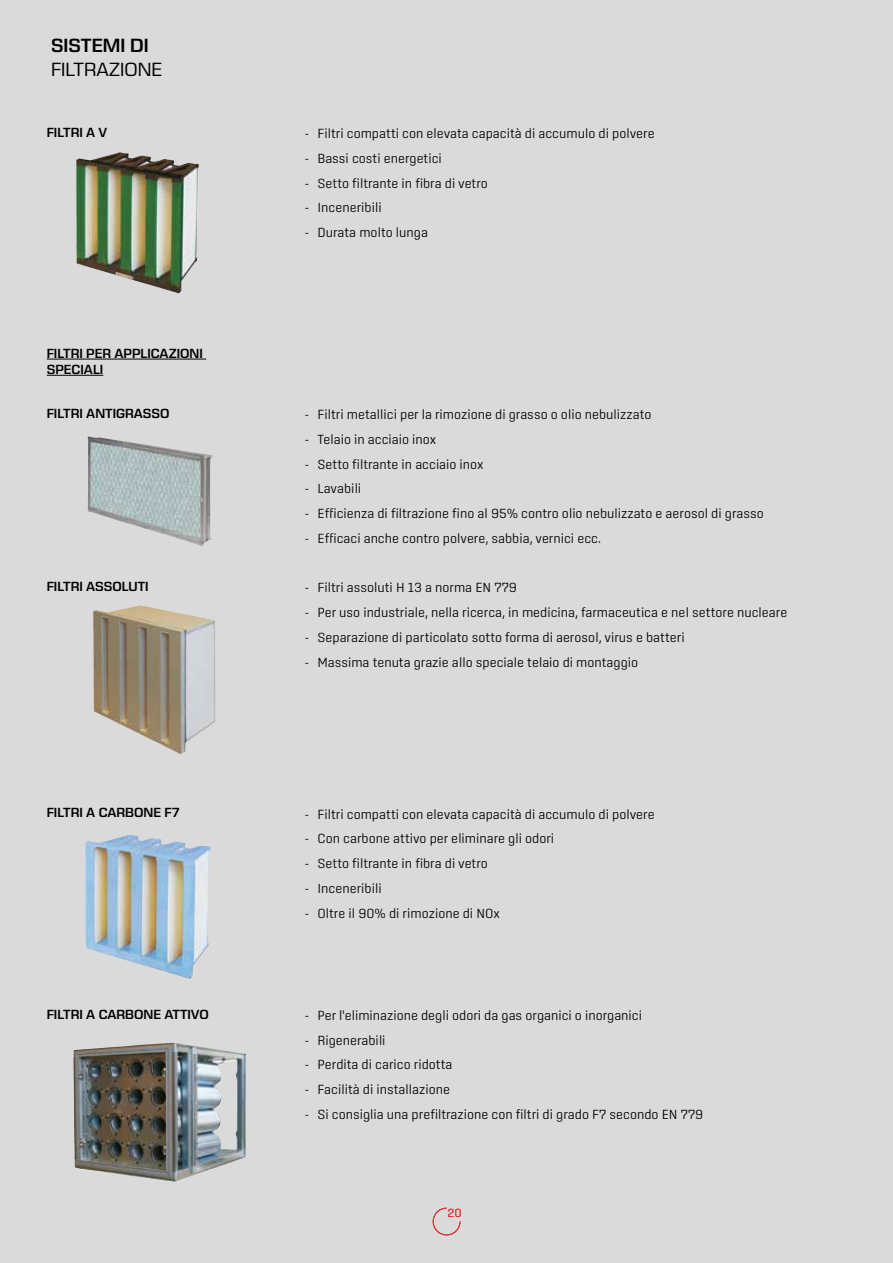
<style>
.page{position:relative;width:893px;height:1263px;background:#fff}
.page>*{position:absolute;margin:0;border:0;box-sizing:border-box;transform-origin:0 0}
.t1{font:19.5px "Eurostile Next LT Pro";color:#000}
.t2{font:600 19.5px "Eurostile Next LT Pro";color:#000}
.t3{font:300 13.5px "Center";color:#000}
.t4{font:600 13.5px/16.2px "Eurostile Next LT Pro";color:#000}
.t5{font:300 12px "Center";color:#e62a32}
</style>
<div class="page">
<div style="left:0;top:0;width:892px;height:1263px;background:#dadada"></div>
<svg style="left:432px;top:1207px;width:29px;height:29px"></svg>
<hr style="left:47px;top:359px;width:159px;height:1px;background:#000">
<hr style="left:47px;top:375px;width:56px;height:1px;background:#000">
<img style="left:76px;top:152px;width:123px;height:142px">
<img style="left:87px;top:436px;width:126px;height:111px">
<img style="left:93px;top:605px;width:122px;height:150px">
<img style="left:74px;top:1043px;width:172px;height:139px">
<img style="left:85px;top:835px;width:125px;height:144px">
<h1 class="t2" style="left:51px;top:35px;width:99px">SISTEMI DI</h1>
<h1 class="t1" style="left:51px;top:59px;width:113px">FILTRAZIONE</h1>
<p class="t4" style="left:47px;top:125px;width:62px">FILTRI A V</p>
<p class="t3" style="left:305px;top:126px;width:351px">- Filtri compatti con elevata capacità di accumulo di polvere</p>
<p class="t3" style="left:305px;top:151px;width:139px">- Bassi costi energetici</p>
<p class="t3" style="left:305px;top:175px;width:185px">- Setto filtrante in fibra di vetro</p>
<p class="t3" style="left:305px;top:200px;width:78px">- Inceneribili</p>
<p class="t3" style="left:305px;top:225px;width:125px">- Durata molto lunga</p>
<p class="t4" style="left:47px;top:345px;width:158px">FILTRI PER APPLICAZIONI<br>SPECIALI</p>
<p class="t4" style="left:47px;top:405px;width:124px">FILTRI ANTIGRASSO</p>
<p class="t3" style="left:305px;top:407px;width:348px">- Filtri metallici per la rimozione di grasso o olio nebulizzato</p>
<p class="t3" style="left:305px;top:432px;width:133px">- Telaio in acciaio inox</p>
<p class="t3" style="left:305px;top:456px;width:180px">- Setto filtrante in acciaio inox</p>
<p class="t3" style="left:305px;top:481px;width:58px">- Lavabili</p>
<p class="t3" style="left:305px;top:506px;width:461px">- Efficienza di filtrazione fino al 95% contro olio nebulizzato e aerosol di grasso</p>
<p class="t3" style="left:305px;top:530px;width:298px">- Efficaci anche contro polvere, sabbia, vernici ecc.</p>
<p class="t4" style="left:47px;top:579px;width:103px">FILTRI ASSOLUTI</p>
<p class="t3" style="left:305px;top:580px;width:214px">- Filtri assoluti H 13 a norma EN 779</p>
<p class="t3" style="left:305px;top:605px;width:484px">- Per uso industriale, nella ricerca, in medicina, farmaceutica e nel settore nucleare</p>
<p class="t3" style="left:305px;top:629px;width:381px">- Separazione di particolato sotto forma di aerosol, virus e batteri</p>
<p class="t3" style="left:305px;top:654px;width:335px">- Massima tenuta grazie allo speciale telaio di montaggio</p>
<p class="t4" style="left:47px;top:805px;width:134px">FILTRI A CARBONE F7</p>
<p class="t3" style="left:305px;top:806px;width:351px">- Filtri compatti con elevata capacità di accumulo di polvere</p>
<p class="t3" style="left:305px;top:831px;width:251px">- Con carbone attivo per eliminare gli odori</p>
<p class="t3" style="left:305px;top:856px;width:185px">- Setto filtrante in fibra di vetro</p>
<p class="t3" style="left:305px;top:880px;width:78px">- Inceneribili</p>
<p class="t3" style="left:305px;top:905px;width:197px">- Oltre il 90% di rimozione di NOx</p>
<p class="t4" style="left:47px;top:1006px;width:164px">FILTRI A CARBONE ATTIVO</p>
<p class="t3" style="left:305px;top:1008px;width:339px">- Per l'eliminazione degli odori da gas organici o inorganici</p>
<p class="t3" style="left:305px;top:1032px;width:82px">- Rigenerabili</p>
<p class="t3" style="left:305px;top:1057px;width:149px">- Perdita di carico ridotta</p>
<p class="t3" style="left:305px;top:1082px;width:147px">- Facilità di installazione</p>
<p class="t3" style="left:305px;top:1106px;width:400px">- Si consiglia una prefiltrazione con filtri di grado F7 secondo EN 779</p>
<p class="t5" style="left:447px;top:1206px;width:16px">20</p>
</div>
